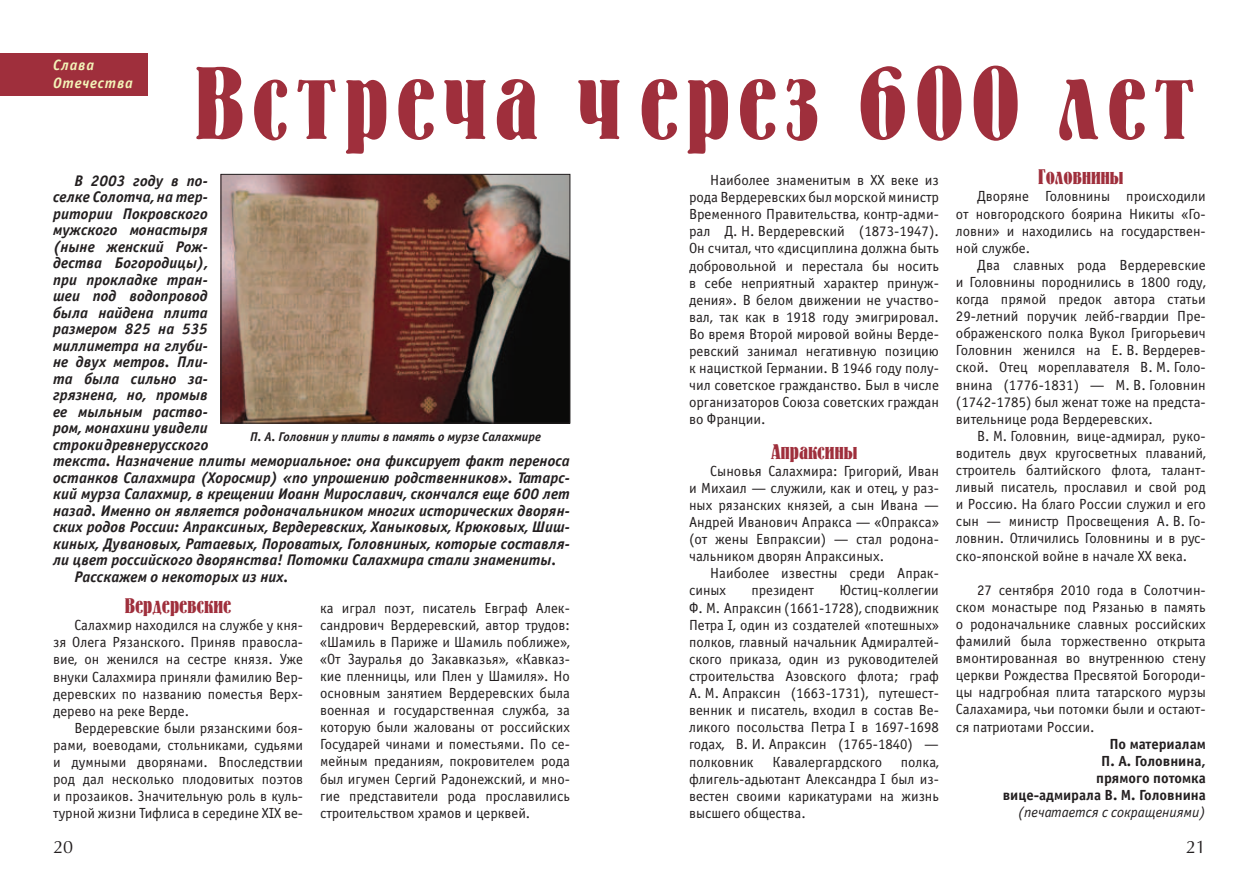
<style>
.page{position:relative;width:1259px;height:893px;background:#fff}
.page>*{position:absolute;margin:0;border:0;box-sizing:border-box;transform-origin:0 0}
.t1{font:102px "Bernhard C";letter-spacing:.07em;color:#9f2f3c}
.t2{font:21px "Bernhard C";color:#9f2f3c}
.t3{font:18px "Optima";color:#231f20}
.t4{font:italic 700 15.45px "Officina Sans C";color:#231f20}
.t5{font:italic 700 15px/18px "Officina Sans C";letter-spacing:.05em;color:#f3f4b8}
.t6{font:14.7px/17.1px "Officina Sans C";color:#231f20;text-align:justify}
.t7{font:700 14.7px/17.1px "Officina Sans C";color:#231f20;text-align:right}
.t8{font:italic 14.7px "Officina Sans C";color:#231f20}
.t9{font:italic 700 12.75px "Officina Sans C";color:#231f20}
</style>
<div class="page">
<div style="left:0;top:53px;width:147px;height:43px;background:#9f2f3c"></div>
<img style="left:223px;top:176px;width:345px;height:245px">
<div style="left:221px;top:174px;width:349px;height:249px;border:1px solid #231f20"></div>
<p class="t5" style="left:53px;top:57px;width:81px">Слава<br>Отечества</p>
<h1 class="t1" style="left:194px;top:67px;width:1002px">Встреча через 600 лет</h1>
<p class="t4" style="left:74px;top:175px;width:135px">В 2003 году в по-</p>
<p class="t4" style="left:53px;top:191px;width:156px">селке Солотча, на тер-</p>
<p class="t4" style="left:53px;top:208px;width:156px">ритории Покровского</p>
<p class="t4" style="left:53px;top:224px;width:156px">мужского монастыря</p>
<p class="t4" style="left:53px;top:241px;width:156px">(ныне женский Рож-</p>
<p class="t4" style="left:53px;top:257px;width:156px">дества Богородицы),</p>
<p class="t4" style="left:53px;top:274px;width:156px">при прокладке тран-</p>
<p class="t4" style="left:53px;top:290px;width:156px">шеи под водопровод</p>
<p class="t4" style="left:53px;top:307px;width:156px">была найдена плита</p>
<p class="t4" style="left:53px;top:323px;width:156px">размером 825 на 535</p>
<p class="t4" style="left:53px;top:340px;width:156px">миллиметра на глуби-</p>
<p class="t4" style="left:53px;top:356px;width:156px">не двух метров. Пли-</p>
<p class="t4" style="left:53px;top:373px;width:156px">та была сильно за-</p>
<p class="t4" style="left:53px;top:389px;width:156px">грязнена, но, промыв</p>
<p class="t4" style="left:53px;top:406px;width:156px">ее мыльным раство-</p>
<p class="t4" style="left:53px;top:422px;width:156px">ром, монахини увидели</p>
<p class="t4" style="left:53px;top:439px;width:157px">строки древнерусского</p>
<p class="t4" style="left:53px;top:455px;width:518px">текста. Назначение плиты мемориальное: она фиксирует факт переноса</p>
<p class="t4" style="left:53px;top:472px;width:518px">останков Салахмира (Хоросмир) «по упрошению родственников». Татарс-</p>
<p class="t4" style="left:53px;top:488px;width:518px">кий мурза Салахмир, в крещении Иоанн Мирославич, скончался еще 600 лет</p>
<p class="t4" style="left:53px;top:505px;width:518px">назад. Именно он является родоначальником многих исторических дворян-</p>
<p class="t4" style="left:53px;top:521px;width:518px">ских родов России: Апраксиных, Вердеревских, Ханыковых, Крюковых, Шиш-</p>
<p class="t4" style="left:53px;top:538px;width:518px">киных, Дувановых, Ратаевых, Пороватых, Головниных, которые составля-</p>
<p class="t4" style="left:53px;top:554px;width:505px">ли цвет российского дворянства! Потомки Салахмира стали знамениты.</p>
<p class="t4" style="left:74px;top:571px;width:215px">Расскажем о некоторых из них.</p>
<h2 class="t2" style="left:125px;top:598px;width:108px">Вердеревские</h2>
<p class="t6" style="left:53px;top:618px;width:251px;text-indent:21px">Салахмир находился на службе у кня&shy;зя Олега Рязанского. Приняв правосла&shy;вие, он женился на сестре князя. Уже внуки Салахмира приняли фамилию Вер&shy;деревских по названию поместья Верх&shy;дерево на реке Верде.</p>
<p class="t6" style="left:53px;top:720px;width:251px;text-indent:21px">Вердеревские были рязанскими боя&shy;рами, воеводами, стольниками, судьями и думными дворянами. Впоследствии род дал несколько плодовитых поэтов и прозаиков. Значительную роль в куль&shy;турной жизни Тифлиса в середине XIX ве-</p>
<h2 class="t2" style="left:1038px;top:169px;width:87px">Головнины</h2>
<p class="t6" style="left:956px;top:189px;width:251px;text-indent:21px">Дворяне Головнины происходили от новгородского боярина Никиты «Го&shy;ловни» и находились на государствен&shy;ной службе.</p>
<p class="t6" style="left:956px;top:257px;width:251px;text-indent:21px">Два славных рода Вердеревские и Головнины породнились в 1800 году, когда прямой предок автора статьи 29-летний поручик лейб-гвардии Пре&shy;ображенского полка Вукол Григорьевич Головнин женился на Е. В. Вердерев&shy;ской. Отец мореплавателя В. М. Голо&shy;внина (1776-1831) — М. В. Головнин (1742-1785) был женат тоже на предста&shy;вительнице рода Вердеревских.</p>
<p class="t6" style="left:956px;top:428px;width:251px;text-indent:21px">В. М. Головнин, вице-адмирал, руко&shy;водитель двух кругосветных плаваний, строитель балтийского флота, талант&shy;ливый писатель, прославил и свой род и Россию. На благо России служил и его сын — министр Просвещения А. В. Го&shy;ловнин. Отличились Головнины и в рус&shy;ско-японской войне в начале ХХ века.</p>
<p class="t6" style="left:956px;top:582px;width:251px;text-indent:21px">27 сентября 2010 года в Солотчин&shy;ском монастыре под Рязанью в память о родоначальнике славных российских фамилий была торжественно открыта вмонтированная во внутреннюю стену церкви Рождества Пресвятой Богороди&shy;цы надгробная плита татарского мурзы Салахамира, чьи потомки были и остают&shy;ся патриотами России.</p>
<p class="t7" style="left:1002px;top:736px;width:205px">По материалам<br>П. А. Головнина,<br>прямого потомка вице-адмирала В. М. Головнина</p>
<p class="t8" style="left:1017px;top:807px;width:189px">(печатается с сокращениями)</p>
<p class="t6" style="left:689px;top:173px;width:251px;text-indent:21px">Наиболее знаменитым в XX веке из рода Вердеревских был морской министр Временного Правительства, контр-адми&shy;рал Д. Н. Вердеревский (1873-1947).<br>Он считал, что «дисциплина должна быть добровольной и перестала бы носить в себе неприятный характер принуж&shy;дения». В белом движении не участво&shy;вал, так как в 1918 году эмигрировал.<br>Во время Второй мировой войны Верде&shy;ревский занимал негативную позицию к нацисткой Германии. В 1946 году полу&shy;чил советское гражданство. Был в числе организаторов Союза советских граждан во Франции.</p>
<h2 class="t2" style="left:770px;top:444px;width:88px">Апраксины</h2>
<p class="t6" style="left:689px;top:463px;width:251px;text-indent:21px">Сыновья Салахмира: Григорий, Иван и Михаил — служили, как и отец, у раз&shy;ных рязанских князей, а сын Ивана — Андрей Иванович Апракса — «Опракса» (от жены Евпраксии) — стал родона&shy;чальником дворян Апраксиных.</p>
<p class="t6" style="left:689px;top:566px;width:251px;text-indent:21px">Наиболее известны среди Апрак&shy;синых</p>
<p class="t9" style="left:250px;top:432px;width:292px">П. А. Головнин у плиты в память о мурзе Салахмире</p>
<p class="t6" style="left:689px;top:583px;width:251px;text-indent:150px">Юстиц-коллегии Ф. М. Апраксин (1661-1728), сподвижник Петра I, один из создателей «потешных» полков, главный начальник Адмиралтей&shy;ского приказа, один из руководителей строительства Азовского флота; граф А. М. Апраксин (1663-1731), путешест&shy;венник и писатель, входил в состав Ве&shy;ликого посольства Петра I в 1697-1698 годах, В. И. Апраксин (1765-1840) — полковник</p>
<p class="t6" style="left:751px;top:583px;width:64px">президент</p>
<p class="t6" style="left:320px;top:600px;width:251px">ка играл поэт, писатель Евграф Алек&shy;сандрович Вердеревский, автор трудов: «Шамиль в Париже и Шамиль поближе», «От Зауралья до Закавказья», «Кавказ&shy;кие пленницы, или Плен у Шамиля». Но основным занятием Вердеревских была военная и государственная служба, за которую были жалованы от российских Государей чинами и поместьями. По се&shy;мейным преданиям, покровителем рода был игумен Сергий Радонежский, и мно&shy;гие представители рода прославились строительством храмов и церквей.</p>
<p class="t6" style="left:772px;top:754px;width:111px">Кавалергардского</p>
<p class="t6" style="left:689px;top:754px;width:251px;text-indent:212px">полка, флигель-адьютант Александра I был из&shy;вестен своими карикатурами на жизнь высшего общества.</p>
<p class="t3" style="left:53px;top:839px;width:22px">20</p>
<p class="t3" style="left:1185px;top:839px;width:22px">21</p>
</div>
